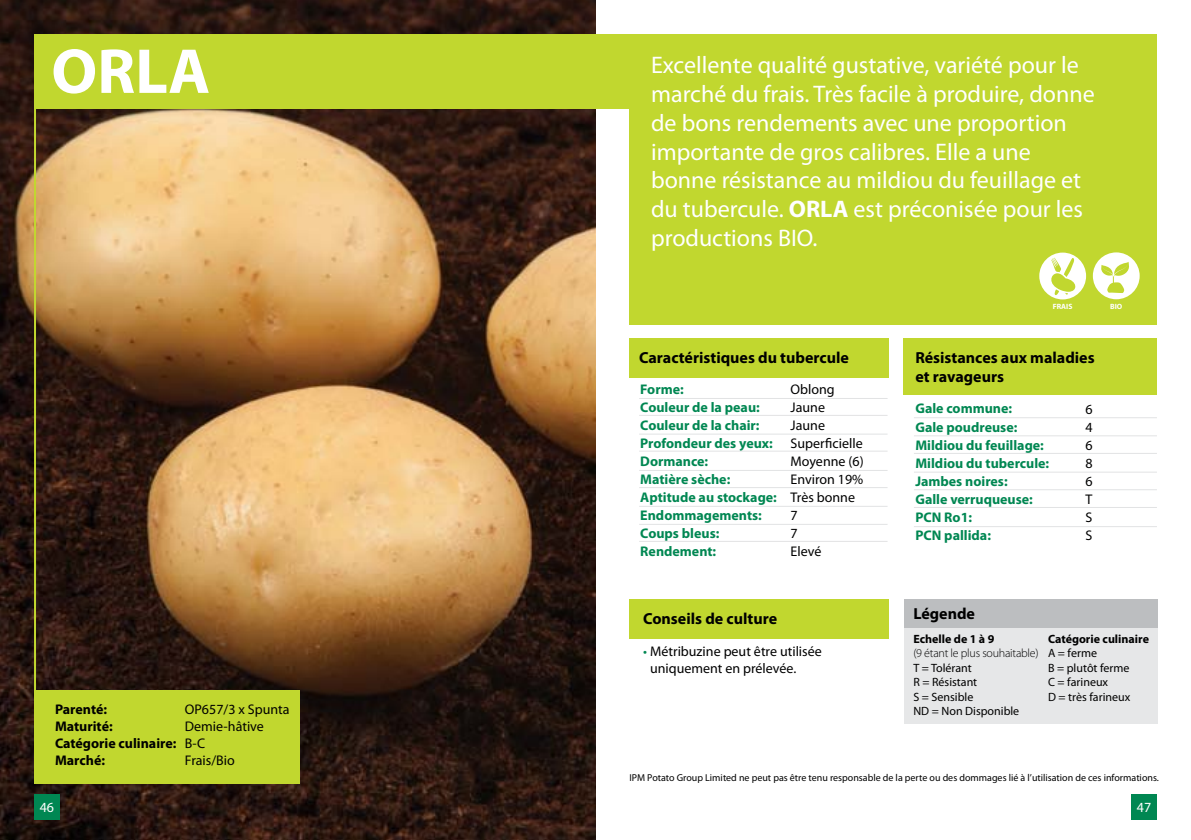
<style>
.page{position:relative;width:1191px;height:840px;background:#fff}
.page>*{position:absolute;margin:0;border:0;box-sizing:border-box;transform-origin:0 0}
.t1{font:700 64px "Myriad Pro";color:#fff}
.t2{font:24px/28.8px "Myriad Pro";color:#fff}
.t3{font:700 16px/19.2px "Myriad Pro";color:#000}
.t4{font:700 14px/18px "Myriad Pro";color:#008752}
.t5{font:14px/18px "Myriad Pro";color:#000}
.t6{font:700 14px/16.8px "Myriad Pro";color:#000}
.t7{font:14px "Myriad Pro";color:#fff}
.t8{font:12px/14.4px "Myriad Pro";color:#000}
.t9{font:700 12px "Myriad Pro";color:#000}
.t10{font:300 12px "Myriad Pro";letter-spacing:-.02em;color:#000}
.t11{font:10px "Myriad Pro";color:#000}
.t12{font:700 7.6px "Myriad Pro";color:#fff}
.s1{font-weight:700}
.s2{color:#008752}
</style>
<div class="page">
<img style="left:0;top:0;width:595px;height:839px">
<div style="left:629px;top:34px;width:528px;height:290px;background:#c1d72f"></div>
<div style="left:34px;top:34px;width:595px;height:75px;background:#c1d72f"></div>
<hr style="left:34px;top:34px;width:2px;height:686px;background:#c1d72f">
<div style="left:1092px;top:252px;width:47px;height:47px;background:#fff;border-radius:50%"></div>
<svg style="left:1099px;top:262px;width:30px;height:31px"></svg>
<div style="left:1039px;top:252px;width:47px;height:47px;background:#fff;border-radius:50%"></div>
<svg style="left:1047px;top:257px;width:31px;height:38px"></svg>
<div style="left:34px;top:794px;width:26px;height:25px;background:#008752"></div>
<div style="left:1131px;top:794px;width:25px;height:25px;background:#008752"></div>
<div style="left:903px;top:338px;width:254px;height:57px;background:#c1d72f"></div>
<div style="left:629px;top:338px;width:259px;height:40px;background:#c1d72f"></div>
<div style="left:629px;top:598px;width:259px;height:40px;background:#c1d72f"></div>
<hr style="left:914px;top:417px;width:243px;height:1px;background:#e2e3e4">
<hr style="left:639px;top:398px;width:248px;height:1px;background:#e2e3e4">
<hr style="left:639px;top:433px;width:248px;height:1px;background:#e2e3e4">
<hr style="left:639px;top:414px;width:248px;height:1px;background:#e2e3e4">
<hr style="left:914px;top:452px;width:243px;height:1px;background:#e2e3e4">
<hr style="left:914px;top:435px;width:243px;height:1px;background:#e2e3e4">
<hr style="left:639px;top:469px;width:248px;height:1px;background:#e2e3e4">
<hr style="left:639px;top:450px;width:248px;height:1px;background:#e2e3e4">
<hr style="left:914px;top:471px;width:243px;height:1px;background:#e2e3e4">
<hr style="left:914px;top:489px;width:243px;height:1px;background:#e2e3e4">
<hr style="left:639px;top:487px;width:248px;height:1px;background:#e2e3e4">
<hr style="left:639px;top:505px;width:248px;height:1px;background:#e2e3e4">
<hr style="left:914px;top:506px;width:243px;height:1px;background:#e2e3e4">
<hr style="left:914px;top:526px;width:243px;height:1px;background:#e2e3e4">
<hr style="left:639px;top:540px;width:248px;height:1px;background:#e2e3e4">
<hr style="left:639px;top:523px;width:248px;height:1px;background:#e2e3e4">
<div style="left:904px;top:620px;width:253px;height:103px;background:#e6e7e8"></div>
<div style="left:904px;top:599px;width:253px;height:28px;background:#bcbec0"></div>
<div style="left:34px;top:689px;width:265px;height:93px;background:#c1d72f"></div>
<h1 class="t1" style="left:51px;top:29px;width:160px">ORLA</h1>
<p class="t6" style="left:55px;top:700px;width:123px">Parenté:<br>Maturité:<br>Catégorie culinaire:<br>Marché:</p>
<p class="t5" style="left:185px;top:700px;width:106px;line-height:16.8px">OP657/3 x Spunta<br>Demie-hâtive<br>B-C<br>Frais/Bio</p>
<p class="t2" style="left:651px;top:50px;width:445px">Excellente qualité gustative, variété pour le marché du frais. Très facile à produire, donne de bons rendements avec une proportion importante de gros calibres. Elle a une bonne résistance au mildiou du feuillage et du tubercule. <span class="s1">ORLA</span> est préconisée pour les productions BIO.</p>
<p class="t3" style="left:639px;top:347px;width:211px">Caractéristiques du tubercule</p>
<p class="t4" style="left:640px;top:379px;width:138px">Forme:<br>Couleur de la peau:<br>Couleur de la chair:<br>Profondeur des yeux:<br>Dormance:<br>Matière sèche:<br>Aptitude au stockage:<br>Endommagements:<br>Coups bleus:<br>Rendement:</p>
<p class="t5" style="left:790px;top:379px;width:75px">Oblong<br>Jaune<br>Jaune<br>Superficielle<br>Moyenne (6)<br>Environ 19%<br>Très bonne<br>7<br>7<br>Elevé</p>
<p class="t3" style="left:643px;top:608px;width:135px">Conseils de culture</p>
<p class="t5" style="left:650px;top:642px;width:173px;line-height:16.8px;text-indent:-7px"><span class="s2">•</span> Métribuzine peut être utilisée uniquement en prélevée.</p>
<p class="t12" style="left:1051px;top:301px;width:25px;rotate:-1deg">FRITES</p>
<p class="t12" style="left:1110px;top:301px;width:14px">BIO</p>
<p class="t12" style="left:1052px;top:301px;width:21px;rotate:-1deg">FRAIS</p>
<p class="t12" style="left:1104px;top:301px;width:25px;rotate:-1deg">FRITES</p>
<p class="t3" style="left:915px;top:347px;width:181px">Résistances aux maladies et ravageurs</p>
<p class="t4" style="left:915px;top:399px;width:135px">Gale commune:<br>Gale poudreuse:<br>Mildiou du feuillage:<br>Mildiou du tubercule:<br>Jambes noires:<br>Galle verruqueuse:<br>PCN Ro1:<br>PCN pallida:</p>
<p class="t5" style="left:1085px;top:399px;width:9px;text-align:justify">6<br>4<br>6<br>8<br>6<br>T S S</p>
<p class="t3" style="left:913px;top:603px;width:63px">Légende</p>
<p class="t9" style="left:913px;top:630px;width:82px">Echelle de 1 à 9</p>
<p class="t10" style="left:913px;top:645px;width:127px">(9 étant le plus souhaitable)</p>
<p class="t8" style="left:913px;top:660px;width:107px">T = Tolérant<br>R = Résistant<br>S = Sensible<br>ND = Non Disponible</p>
<p class="t9" style="left:1048px;top:630px;width:102px">Catégorie culinaire</p>
<p class="t8" style="left:1048px;top:645px;width:84px">A = ferme<br>B = plutôt ferme<br>C = farineux<br>D = très farineux</p>
<p class="t11" style="left:629px;top:770px;width:531px">IPM Potato Group Limited ne peut pas être tenu responsable de la perte ou des dommages lié à l’utilisation de ces informations.</p>
<p class="t7" style="left:40px;top:797px;width:16px">46</p>
<p class="t7" style="left:1136px;top:797px;width:16px">47</p>
</div>
